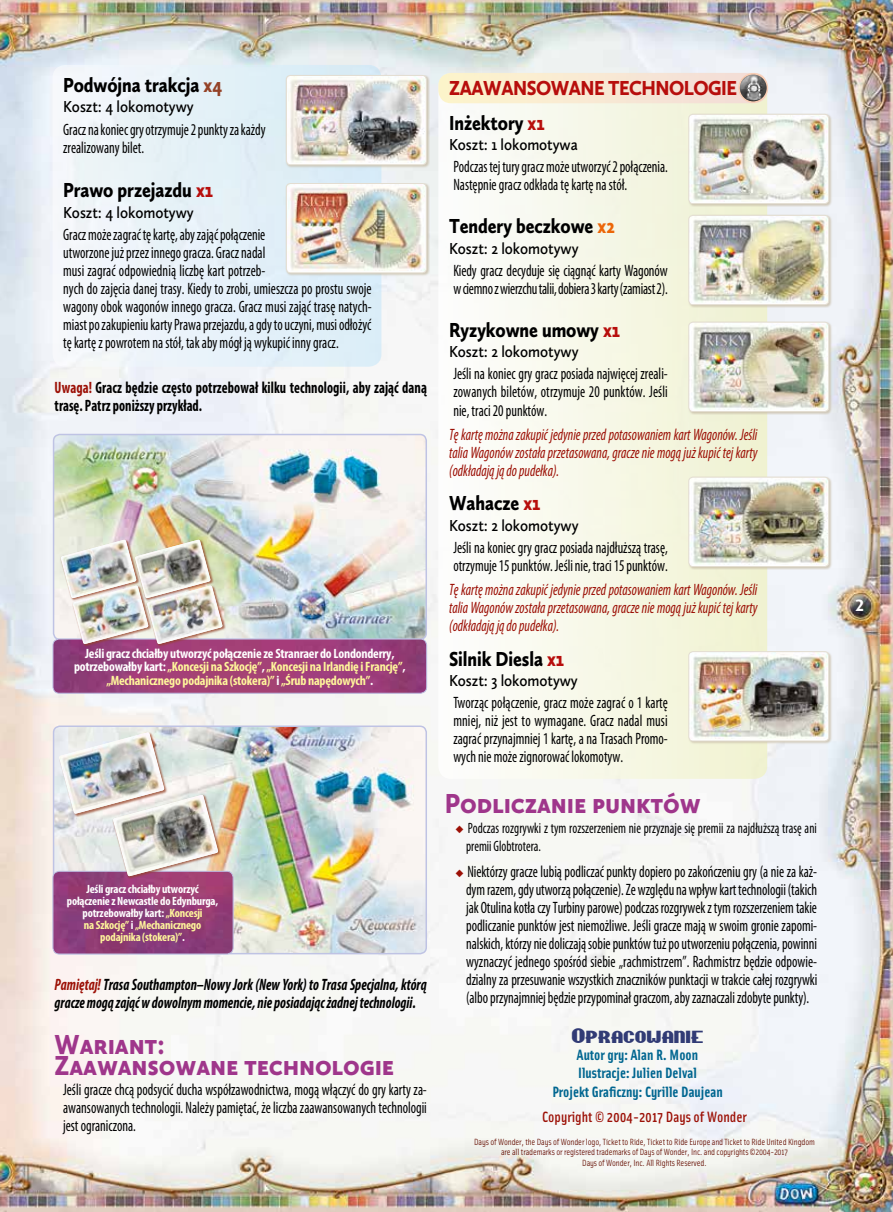
<style>
.page{position:relative;width:893px;height:1212px;background:#fff}
.page>*{position:absolute;margin:0;border:0;box-sizing:border-box;transform-origin:0 0}
.t1{font:900 28.5px/21px "Calluna Sans";letter-spacing:-.005em;color:#9f368b;scale:.9 1}
.t2{font:900 21px "Calluna Sans";letter-spacing:-.005em;color:#000;scale:.85 1}
.t3{font:900 21px/35px "Calluna Sans";letter-spacing:-.025em;color:#b70e0c;scale:.9 1}
.t4{font:17.85px "Chippewa Falls NF";letter-spacing:-.005em;color:#313b75;scale:1.18 1}
.t5{font:condensed 16.5px/18px "Myriad Pro";color:#000;scale:.85 1}
.t6{font:italic condensed 16.5px/18px "Myriad Pro";color:#9c1006;text-align:justify;scale:.85 1}
.t7{font:italic 700 condensed 16.5px/18px "Myriad Pro";color:#000;scale:.85 1}
.t8{font:600 16.5px "Calluna Sans";letter-spacing:-.005em;color:#000;scale:.9 1}
.t9{font:700 condensed 16.5px/18px "Myriad Pro";letter-spacing:.005em;color:#000;scale:.85 1}
.t10{font:condensed 16.5px/18px "Myriad Pro";letter-spacing:-.02em;color:#000;scale:.85 1}
.t11{font:700 16.5px "Dax";color:#fff}
.t12{font:condensed 15px/18px "Myriad Pro";letter-spacing:.005em;color:#000;scale:.85 1}
.t13{font:700 15px/18.6px "Solex";color:#006690;text-align:center}
.t14{font:500 15px "Solex";color:#9c1006}
.t15{font:700 condensed 13.5px/13.5px "Myriad Pro";letter-spacing:-.015em;color:#fff69b;text-align:center}
.t16{font:700 condensed 12px/12px "Myriad Pro";letter-spacing:-.015em;color:#fff;text-align:center}
.t17{font:9px/10.5px "Solex";letter-spacing:-.015em;color:#640c00;text-align:center}
.s1{color:#944227}
.s2{color:#b70e0c}
.s3{color:#9c1006}
.s4{color:#fff}
.s5{color:#fff69b}
.s6{color:#000}
.s7{color:#ec6608}
</style>
<div class="page">
<img style="left:0;top:0;width:893px;height:1212px">
<div style="left:438px;top:73px;width:329px;height:706px;background:linear-gradient(to right,#fdfdfd,#f0f2d0);border-radius:13px"></div>
<div style="left:438px;top:73px;width:329px;height:30px;background:#f9e9d4;border-radius:13px"></div>
<div style="left:53px;top:65px;width:328px;height:302px;background:linear-gradient(to right,#f4f7fa,#d7ebf7);border-radius:13px"></div>
<div style="left:285px;top:75px;width:145px;height:93px;background:#c7bca6;opacity:.75"></div>
<img style="left:288px;top:77px;width:137px;height:86px">
<div style="left:286px;top:75px;width:141px;height:90px;border:1px solid #e3ddd1;border-radius:4px"></div>
<div style="left:285px;top:183px;width:145px;height:94px;background:#c7bca6;opacity:.75"></div>
<img style="left:288px;top:185px;width:137px;height:86px">
<div style="left:286px;top:183px;width:141px;height:90px;border:1px solid #e3ddd1;border-radius:4px"></div>
<img style="left:53px;top:434px;width:373px;height:259px">
<div style="left:53px;top:434px;width:374px;height:206px;border:2px solid #bfc3e4;border-radius:6px"></div>
<svg style="left:53px;top:639px;width:374px;height:54px;background:#9b3e77"></svg>
<div style="left:53px;top:639px;width:374px;height:55px;border:1px solid #bfc3e4;border-radius:6px"></div>
<div style="left:72px;top:585px;width:80px;height:62px;background:#944227;opacity:.75"></div>
<div style="left:147px;top:585px;width:79px;height:62px;background:#944227;opacity:.75"></div>
<img style="left:60px;top:539px;width:163px;height:105px">
<img style="left:54px;top:726px;width:372px;height:228px">
<div style="left:53px;top:725px;width:374px;height:229px;border:2px solid #bfc3e4;border-radius:6px"></div>
<img style="left:53px;top:871px;width:180px;height:83px">
<div style="left:53px;top:871px;width:180px;height:83px;border:1px solid #bfc3e4;border-radius:6px"></div>
<div style="left:113px;top:794px;width:108px;height:85px;background:#944227;opacity:.75"></div>
<img style="left:59px;top:732px;width:160px;height:144px">
<img style="left:59px;top:732px;width:105px;height:82px">
<div style="left:688px;top:113px;width:145px;height:94px;background:#c7bca6;opacity:.75"></div>
<img style="left:690px;top:116px;width:137px;height:86px">
<div style="left:688px;top:114px;width:141px;height:90px;border:1px solid #e3ddd1;border-radius:4px"></div>
<div style="left:688px;top:214px;width:145px;height:94px;background:#c7bca6;opacity:.75"></div>
<img style="left:690px;top:217px;width:137px;height:86px">
<div style="left:688px;top:215px;width:141px;height:90px;border:1px solid #e3ddd1;border-radius:4px"></div>
<div style="left:688px;top:321px;width:145px;height:94px;background:#c7bca6;opacity:.75"></div>
<img style="left:689px;top:322px;width:139px;height:88px">
<div style="left:688px;top:322px;width:141px;height:90px;border:1px solid #e3ddd1;border-radius:4px"></div>
<div style="left:688px;top:476px;width:145px;height:94px;background:#c7bca6;opacity:.75"></div>
<img style="left:689px;top:477px;width:139px;height:88px">
<div style="left:688px;top:477px;width:141px;height:90px;border:1px solid #e3ddd1;border-radius:4px"></div>
<div style="left:688px;top:651px;width:145px;height:94px;background:#c7bca6;opacity:.75"></div>
<img style="left:690px;top:653px;width:137px;height:86px">
<div style="left:688px;top:651px;width:141px;height:90px;border:1px solid #e3ddd1;border-radius:4px"></div>
<img style="left:739px;top:74px;width:28px;height:28px;border-radius:14px">
<div style="left:738px;top:73px;width:30px;height:30px;border:2px solid #fbceb4;border-radius:50%"></div>
<p class="t2" style="left:63px;top:72px;width:189px">Podwójna trakcja <span class="s1">x4</span></p>
<p class="t8" style="left:63px;top:97px;width:147px">Koszt: 4 lokomotywy</p>
<p class="t5" style="left:63px;top:120px;width:240px">Gracz na koniec gry otrzymuje 2 punkty za każdy zrealizowany bilet.</p>
<p class="t2" style="left:63px;top:177px;width:178px">Prawo przejazdu <span class="s2">x1</span></p>
<p class="t8" style="left:63px;top:202px;width:147px">Koszt: 4 lokomotywy</p>
<p class="t5" style="left:63px;top:225px;width:364px">Gracz może zagrać tę kartę, aby zająć połączenie<br>utworzone już przez innego gracza. Gracz nadal<br>musi zagrać odpowiednią liczbę kart potrzeb-<br>nych do zajęcia danej trasy. Kiedy to zrobi, umieszcza po prostu swoje wagony obok wagonów innego gracza. Gracz musi zająć trasę natych&shy;miast po zakupieniu karty Prawa przejazdu, a gdy to uczyni, musi odłożyć tę kartę z powrotem na stół, tak aby mógł ją wykupić inny gracz.</p>
<p class="t9" style="left:55px;top:378px;width:440px"><span class="s3">Uwaga!</span> Gracz będzie często potrzebował kilku technologii, aby zająć daną trasę. Patrz poniższy przykład.</p>
<p class="t15" style="left:74px;top:646px;width:333px"><span class="s4">Jeśli gracz chciałby utworzyć połączenie ze Stranraer do Londonderry, potrzebowałby kart:</span> „Koncesji na Szkocję”<span class="s4">,</span> „Koncesji na Irlandię i Francję”<span class="s4">, </span>„Mechanicznego podajnika (stokera)” <span class="s4">i</span> „Śrub napędowych”<span class="s4">.</span></p>
<p class="t16" style="left:67px;top:883px;width:153px">Jeśli gracz chciałby utworzyć połączenie z Newcastle do Edynburga, potrzebowałby kart: <span class="s5">„Koncesji<br>na Szkocję”</span> i <span class="s5">„Mechanicznego podajnika (stokera)”</span>.</p>
<p class="t7" style="left:55px;top:975px;width:439px"><span class="s3">Pamiętaj!</span> Trasa Southampton–Nowy Jork (New York) to Trasa Specjalna, którą gracze mogą zająć w dowolnym momencie, nie posiadając żadnej technologii.</p>
<h1 class="t1" style="left:55px;top:1033px;width:379px">Wariant:<br>Zaawansowane technologie</h1>
<p class="t5" style="left:63px;top:1080px;width:429px;text-align:justify">Jeśli gracze chcą podsycić ducha współzawodnictwa, mogą włączyć do gry karty za&shy;awansowanych technologii. Należy pamiętać, że liczba zaawansowanych technologii jest ograniczona.</p>
<p class="t3" style="left:449px;top:70px;width:321px">ZAAWANSOWANE TECHNOLOGIE<br><span class="s6">Inżektory</span> x1</p>
<p class="t8" style="left:449px;top:135px;width:145px">Koszt: 1 lokomotywa</p>
<p class="t5" style="left:453px;top:158px;width:254px">Podczas tej tury gracz może utworzyć 2 połączenia.<br>Następnie gracz odkłada tę kartę na stół.</p>
<p class="t2" style="left:449px;top:213px;width:196px">Tendery beczkowe <span class="s7">x2</span></p>
<p class="t8" style="left:449px;top:238px;width:145px">Koszt: 2 lokomotywy</p>
<p class="t10" style="left:453px;top:261px;width:254px">Kiedy gracz decyduje się ciągnąć karty Wagonów w ciemno z wierzchu talii, dobiera 3 karty (zamiast 2).</p>
<p class="t2" style="left:449px;top:317px;width:203px">Ryzykowne umowy <span class="s2">x1</span></p>
<p class="t8" style="left:449px;top:342px;width:145px">Koszt: 2 lokomotywy</p>
<p class="t5" style="left:453px;top:365px;width:254px;text-align:justify">Jeśli na koniec gry gracz posiada najwięcej zreali&shy;zowanych biletów, otrzymuje 20 punktów. Jeśli nie, traci 20 punktów.</p>
<p class="t6" style="left:449px;top:425px;width:364px">Tę kartę można zakupić jedynie przed potasowaniem kart Wagonów. Jeśli talia Wagonów została przetasowana, gracze nie mogą już kupić tej karty (odkładają ją do pudełka).</p>
<p class="t2" style="left:449px;top:490px;width:109px">Wahacze <span class="s2">x1</span></p>
<p class="t8" style="left:449px;top:515px;width:145px">Koszt: 2 lokomotywy</p>
<p class="t5" style="left:453px;top:538px;width:254px">Jeśli na koniec gry gracz posiada najdłuższą trasę, otrzymuje 15 punktów. Jeśli nie, traci 15 punktów.</p>
<p class="t6" style="left:449px;top:581px;width:364px">Tę kartę można zakupić jedynie przed potasowaniem kart Wagonów. Jeśli talia Wagonów została przetasowana, gracze nie mogą już kupić tej karty (odkładają ją do pudełka).</p>
<p class="t2" style="left:449px;top:645px;width:137px">Silnik Diesla <span class="s2">x1</span></p>
<p class="t8" style="left:449px;top:670px;width:145px">Koszt: 3 lokomotywy</p>
<p class="t5" style="left:453px;top:694px;width:254px;text-align:justify">Tworząc połączenie, gracz może zagrać o 1 kartę mniej, niż jest to wymagane. Gracz nadal musi zagrać przynajmniej 1 kartę, a na Trasach Promo&shy;wych nie może zignorować lokomotyw.</p>
<h1 class="t1" style="left:445px;top:792px;width:286px">Podliczanie punktów</h1>
<p class="t12" style="left:466px;top:819px;width:414px;text-indent:-11px"><span class="s3">◆</span> Podczas rozgrywki z tym rozszerzeniem nie przyznaje się premii za najdłuższą trasę ani premii Globtrotera.</p>
<p class="t5" style="left:466px;top:863px;width:415px;text-align:justify;text-indent:-11px"><span class="s3">◆</span> Niektórzy gracze lubią podliczać punkty dopiero po zakończeniu gry (a nie za każ&shy;dym razem, gdy utworzą połączenie). Ze względu na wpływ kart technologii (takich jak Otulina kotła czy Turbiny parowe) podczas rozgrywek z tym rozszerzeniem takie podliczanie punktów jest niemożliwe. Jeśli gracze mają w swoim gronie zapomi&shy;nalskich, którzy nie doliczają sobie punktów tuż po utworzeniu połączenia, powinni wyznaczyć jednego spośród siebie „rachmistrzem”. Rachmistrz będzie odpowie&shy;dzialny za przesuwanie wszystkich znaczników punktacji w trakcie całej rozgrywki (albo przynajmniej będzie przypominał graczom, aby zaznaczali zdobyte punkty).</p>
<p class="t4" style="left:571px;top:1023px;width:113px">OPRACOWANIE</p>
<p class="t13" style="left:552px;top:1044px;width:172px">Autor gry: Alan R. Moon<br>Ilustracje: Julien Delval<br>Projekt Graficzny: Cyrille Daujean</p>
<p class="t14" style="left:542px;top:1107px;width:206px">Copyright © 2004-2017 Days of Wonder</p>
<p class="t17" style="left:474px;top:1136px;width:342px">Days of Wonder, the Days of Wonder logo, Ticket to Ride, Ticket to Ride Europe and Ticket to Ride United Kingdom are all trademarks or registered trademarks of Days of Wonder, Inc. and copyrights ©2004-2017<br>Days of Wonder, Inc. All Rights Reserved.</p>
<p class="t11" style="left:855px;top:596px;width:11px">2</p>
</div>
